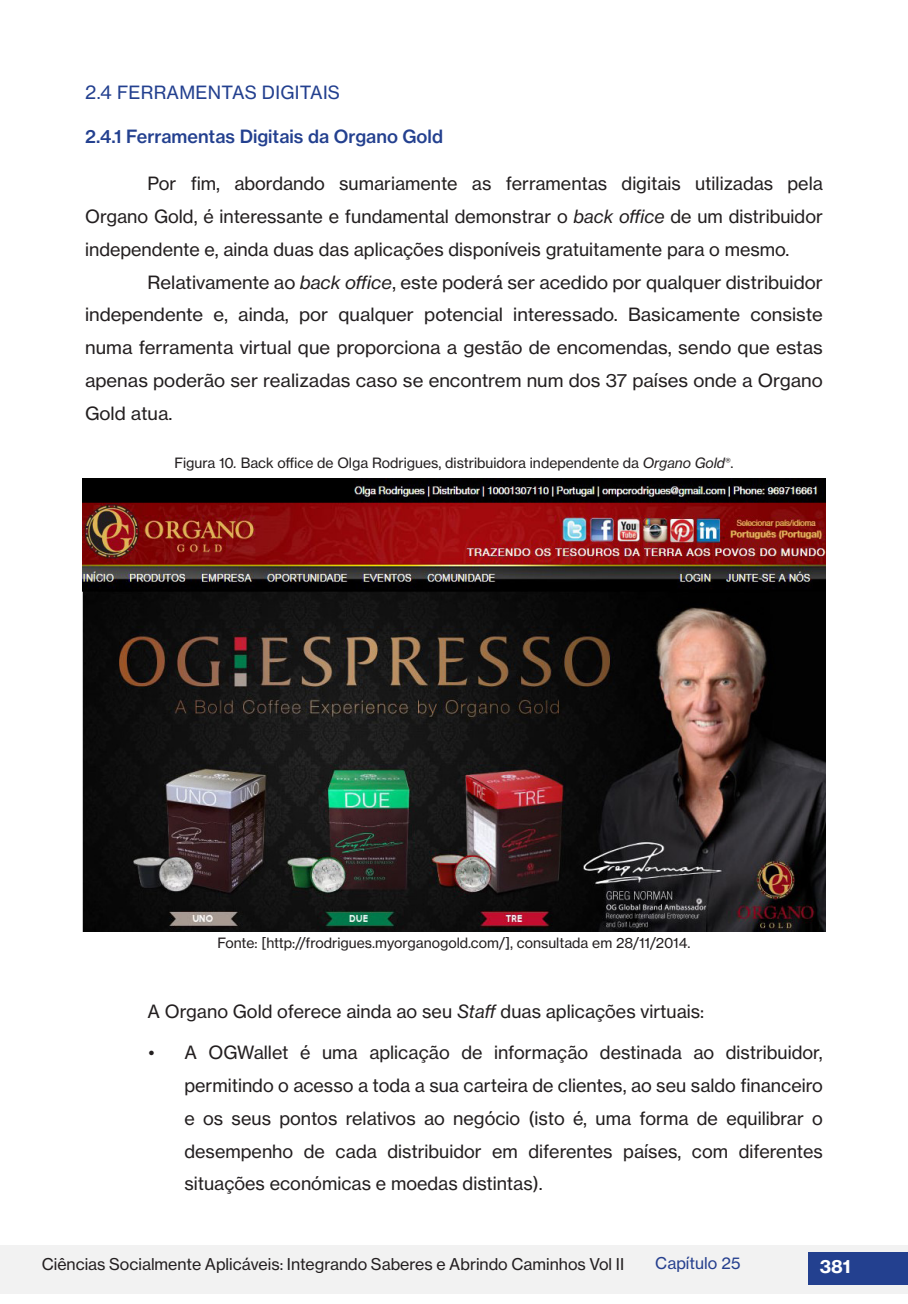
<style>
.page{position:relative;width:908px;height:1304px;background:#fff}
.page>*{position:absolute;margin:0;border:0;box-sizing:border-box;transform-origin:0 0}
.CORPO_DO_TEXTO_ATUAL{font:18px/32.8px "N Haas Grotesk TX Pro 55 Rg";color:#231f20;text-align:justify}
.SUBTITULO_2{font:18px "N Haas Grotesk TX Pro 65 Md";color:#23408f}
.SUBTITULOS{font:18px "N Haas Grotesk TX Pro 55 Rg";letter-spacing:.015em;color:#23408f}
.t1{font:18px "N Haas Grotesk TX Pro 75 Bd";color:#fff}
.t2{font:16px "N Haas Grotesk TX Pro 55 Rg";color:#231f20}
.t3{font:16px "N Haas Grotesk TX Pro 55 Rg";color:#253f8e}
.LEGENDAS_DE_TABELAS{font:14px "N Haas Grotesk TX Pro 55 Rg";color:#231f20}
.s1{font-family:"N Haas Grotesk TX Pro 56 It"}
</style>
<div class="page">
<div style="left:0;top:1245px;width:907px;height:49px;background:#f2f2f2"></div>
<div style="left:808px;top:1252px;width:99px;height:33px;background:#23408f"></div>
<img style="left:83px;top:478px;width:741px;height:453px">
<p class="SUBTITULOS" style="left:85px;top:81px;width:256px">2.4 FERRAMENTAS DIGITAIS</p>
<p class="SUBTITULO_2" style="left:85px;top:125px;width:359px">2.4.1 Ferramentas Digitais da Organo Gold</p>
<p class="CORPO_DO_TEXTO_ATUAL" style="left:85px;top:167px;width:739px;text-indent:62px">Por fim, abordando sumariamente as ferramentas digitais utilizadas pela Organo Gold, é interessante e fundamental demonstrar o <span class="s1">back office</span> de um distribuidor independente e, ainda duas das aplicações disponíveis gratuitamente para o mesmo.</p>
<p class="CORPO_DO_TEXTO_ATUAL" style="left:85px;top:266px;width:739px;text-indent:62px">Relativamente ao <span class="s1">back office</span>, este poderá ser acedido por qualquer distribuidor independente e, ainda, por qualquer potencial interessado. Basicamente consiste numa ferramenta virtual que proporciona a gestão de encomendas, sendo que estas apenas poderão ser realizadas caso se encontrem num dos 37 países onde a Organo Gold atua.</p>
<p class="LEGENDAS_DE_TABELAS" style="left:174px;top:454px;width:560px">Figura 10<span class="s1">.</span> Back office de Olga Rodrigues, distribuidora independente da <span class="s1">Organo Gold</span><sup>®</sup>.</p>
<p class="LEGENDAS_DE_TABELAS" style="left:217px;top:934px;width:474px">Fonte: [http://frodrigues.myorganogold.com/], consultada em 28/11/2014.</p>
<p class="CORPO_DO_TEXTO_ATUAL" style="left:147px;top:995px;width:558px">A Organo Gold oferece ainda ao seu <span class="s1">Staff</span> duas aplicações virtuais:</p>
<p class="CORPO_DO_TEXTO_ATUAL" style="left:184px;top:1036px;width:639px;text-indent:-36px">• A OGWallet é uma aplicação de informação destinada ao distribuidor, permitindo o acesso a toda a sua carteira de clientes, ao seu saldo financeiro e os seus pontos relativos ao negócio (isto é, uma forma de equilibrar o desempenho de cada distribuidor em diferentes países, com diferentes situações económicas e moedas distintas).</p>
<p class="t2" style="left:42px;top:1254px;width:583px">Ciências Socialmente Aplicáveis: Integrando Saberes e Abrindo Caminhos Vol II</p>
<p class="t3" style="left:655px;top:1253px;width:87px">Capítulo 25</p>
<p class="t1" style="left:819px;top:1255px;width:32px">381</p>
</div>
